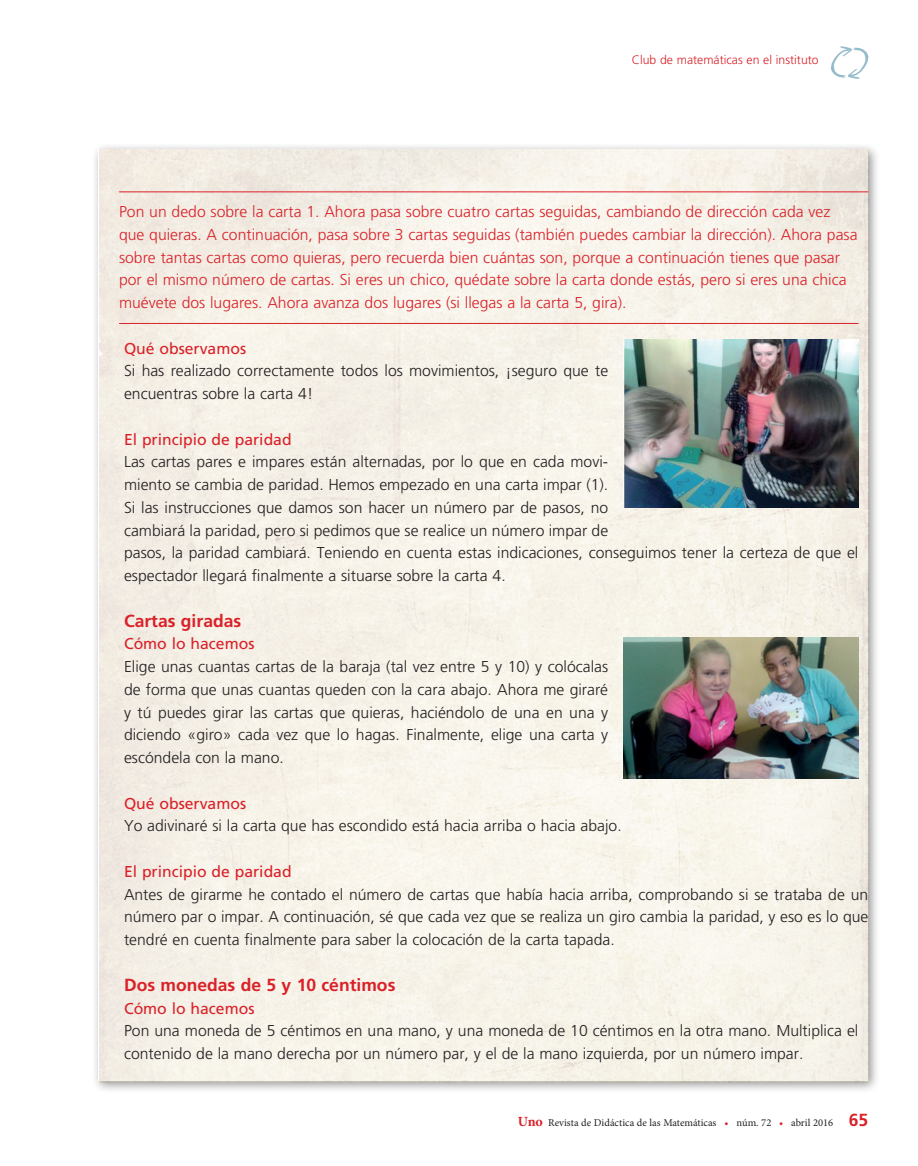
<style>
.page{position:relative;width:918px;height:1166px;background:#fff}
.page>*{position:absolute;margin:0;border:0;box-sizing:border-box;transform-origin:0 0}
.t1{font:700 17.5px "Frutiger LT Std";color:#d92128}
.t2{font:300 15.75px/22.8px "Frutiger LT Std";color:#231f20}
.t3{font:300 15.75px/22.8px "Frutiger LT Std";color:#d92128}
.t4{font:15.75px "Frutiger LT Std";color:#d92128}
.t5{font:300 12.25px "Frutiger LT Std";color:#d92128}
.t6{font:10.5px "Minion Pro";color:#231f20}
.s1{font-weight:700;font-size:14px;color:#d92128}
.s2{color:#d92128}
.s3{font-family:"Frutiger LT Std";font-weight:700;font-size:17.5px;color:#d92128}
</style>
<div class="page">
<svg style="left:831px;top:46px;width:38px;height:33px"></svg>
<div style="left:91px;top:142px;width:789px;height:951px;background:#231f20;opacity:.5"></div>
<img style="left:99px;top:150px;width:769px;height:932px">
<hr style="left:119px;top:191px;width:749px;height:1px;background:#d92128">
<hr style="left:119px;top:323px;width:739px;height:1px;background:#d92128">
<img style="left:623px;top:340px;width:235px;height:167px">
<img style="left:623px;top:637px;width:235px;height:141px">
<p class="t5" style="left:632px;top:53px;width:188px">Club de matemáticas en el instituto</p>
<p class="t3" style="left:119px;top:200px;width:740px">Pon un dedo sobre la carta 1. Ahora pasa sobre cuatro cartas seguidas, cambiando de dirección cada vez que quieras. A continuación, pasa sobre 3 cartas seguidas (también puedes cambiar la dirección). Ahora pasa sobre tantas cartas como quieras, pero recuerda bien cuántas son, porque a continuación tienes que pasar por el mismo número de cartas. Si eres un chico, quédate sobre la carta donde estás, pero si eres una chica muévete dos lugares. Ahora avanza dos lugares (si llegas a la carta 5, gira).</p>
<p class="t4" style="left:124px;top:339px;width:124px">Qué observamos</p>
<p class="t2" style="left:124px;top:360px;width:486px">Si has realizado correctamente todos los movimientos, ¡seguro que te encuentras sobre la carta 4!</p>
<p class="t4" style="left:124px;top:430px;width:169px">El principio de paridad</p>
<p class="t2" style="left:124px;top:451px;width:736px">Las cartas pares e impares están alternadas, por lo que en cada movi-<br>miento se cambia de paridad. Hemos empezado en una carta impar (1).<br>Si las instrucciones que damos son hacer un número par de pasos, no<br>cambiará la paridad, pero si pedimos que se realice un número impar de<br>pasos, la paridad cambiará. Teniendo en cuenta estas indicaciones, conseguimos tener la certeza de que el espectador llegará finalmente a situarse sobre la carta 4.</p>
<p class="t1" style="left:124px;top:610px;width:119px">Cartas giradas</p>
<p class="t4" style="left:124px;top:635px;width:132px">Cómo lo hacemos</p>
<p class="t2" style="left:124px;top:655px;width:486px;text-align:justify">Elige unas cuantas cartas de la baraja (tal vez entre 5 y 10) y colócalas de forma que unas cuantas queden con la cara abajo. Ahora me giraré y tú puedes girar las cartas que quieras, haciéndolo de una en una y diciendo «giro» cada vez que lo hagas. Finalmente, elige una carta y escóndela con la mano.</p>
<p class="t4" style="left:124px;top:794px;width:124px">Qué observamos</p>
<p class="t2" style="left:124px;top:815px;width:499px">Yo adivinaré si la carta que has escondido está hacia arriba o hacia abajo.</p>
<p class="t4" style="left:124px;top:862px;width:169px">El principio de paridad</p>
<p class="t2" style="left:124px;top:883px;width:746px;text-align:justify">Antes de girarme he contado el número de cartas que había hacia arriba, comprobando si se trataba de un número par o impar. A continuación, sé que cada vez que se realiza un giro cambia la paridad, y eso es lo que tendré en cuenta finalmente para saber la colocación de la carta tapada.</p>
<p class="t1" style="left:124px;top:974px;width:273px">Dos monedas de 5 y 10 céntimos</p>
<p class="t4" style="left:124px;top:999px;width:132px">Cómo lo hacemos</p>
<p class="t2" style="left:124px;top:1019px;width:736px">Pon una moneda de 5 céntimos en una mano, y una moneda de 10 céntimos en la otra mano. Multiplica el contenido de la mano derecha por un número par, y el de la mano izquierda, por un número impar.</p>
<p class="t6" style="left:518px;top:1116px;width:352px"><span class="s1">Uno</span> Revista de Didáctica de las Matemáticas <span class="s2">•</span> núm. 72 <span class="s2">•</span> abril 2016 <span class="s3">65</span></p>
</div>
